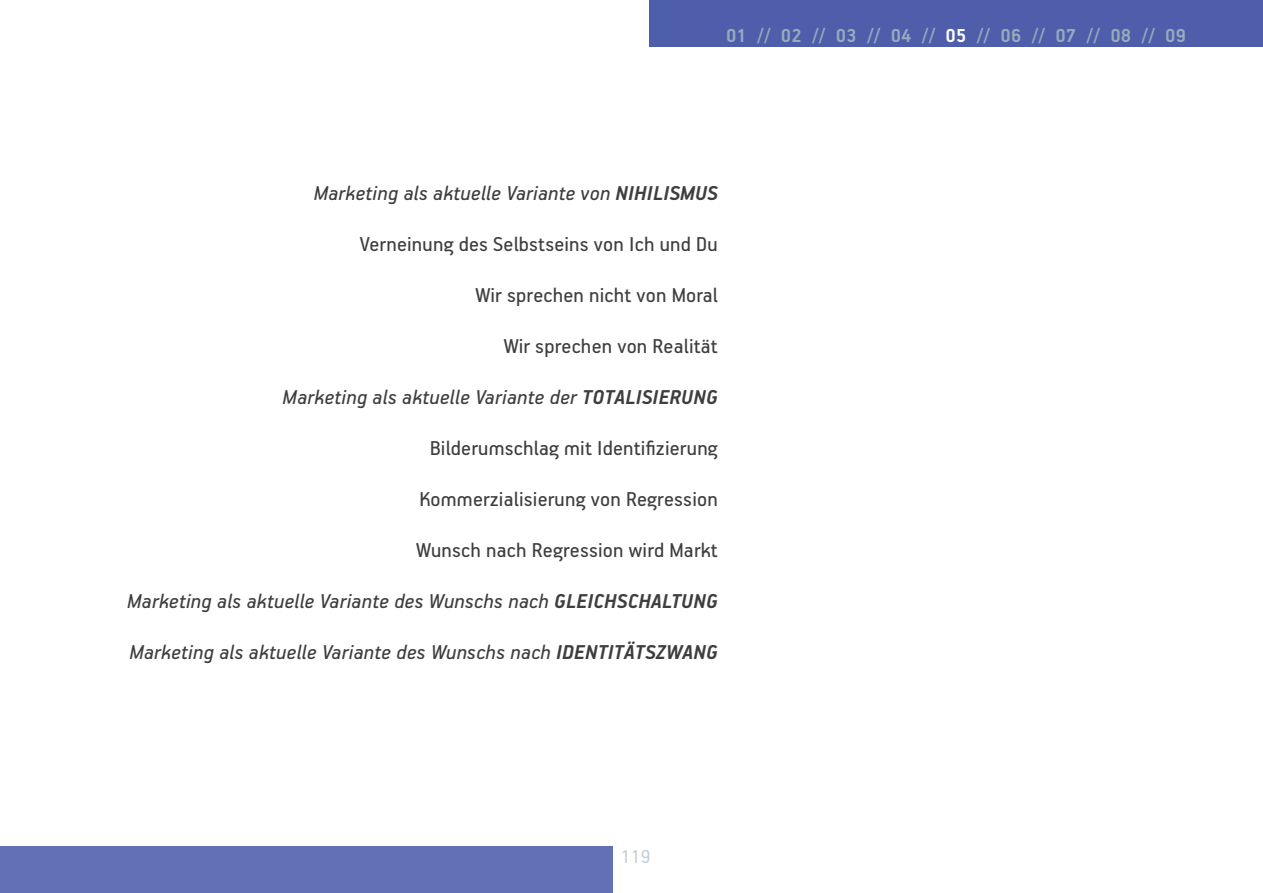
<style>
.page{position:relative;width:1263px;height:893px;background:#fff}
.page>*{position:absolute;margin:0;border:0;box-sizing:border-box;transform-origin:0 0}
.t1{font:italic 22.5px "PF Handbook Pro";letter-spacing:.01em;color:#3e3e3f}
.t2{font:22.5px "PF Handbook Pro";letter-spacing:.01em;color:#3e3e3f}
.t3{font:700 21px "PF Handbook Pro";letter-spacing:.005em;color:#97abbd}
.t4{font:21px "PF Handbook Pro";color:#c7cfd9}
.s1{color:#fff}
.s2{font-weight:700}
</style>
<div class="page">
<div style="left:0;top:846px;width:613px;height:47px;background:#6370b5"></div>
<div style="left:649px;top:0;width:614px;height:47px;background:#4e5eaa"></div>
<p class="t3" style="left:726px;top:23px;width:462px">01 // 02 // 03 // 04 // <span class="s1">05</span> // 06 // 07 // 08 // 09</p>
<p class="t1" style="left:314px;top:179px;width:406px">Marketing als aktuelle Variante von <span class="s2">NIHILISMUS</span></p>
<p class="t2" style="left:360px;top:230px;width:360px">Verneinung des Selbstseins von Ich und Du</p>
<p class="t2" style="left:475px;top:281px;width:244px">Wir sprechen nicht von Moral</p>
<p class="t2" style="left:504px;top:332px;width:216px">Wir sprechen von Realität</p>
<p class="t1" style="left:283px;top:383px;width:437px">Marketing als aktuelle Variante der <span class="s2">TOTALISIERUNG</span></p>
<p class="t2" style="left:430px;top:434px;width:289px">Bilderumschlag mit Identifizierung</p>
<p class="t2" style="left:419px;top:485px;width:300px">Kommerzialisierung von Regression</p>
<p class="t2" style="left:416px;top:536px;width:303px">Wunsch nach Regression wird Markt</p>
<p class="t1" style="left:127px;top:587px;width:592px">Marketing als aktuelle Variante des Wunschs nach <span class="s2">GLEICHSCHALTUNG</span></p>
<p class="t1" style="left:129px;top:638px;width:590px">Marketing als aktuelle Variante des Wunschs nach <span class="s2">IDENTITÄTSZWANG</span></p>
<p class="t4" style="left:621px;top:844px;width:31px">119</p>
</div>
